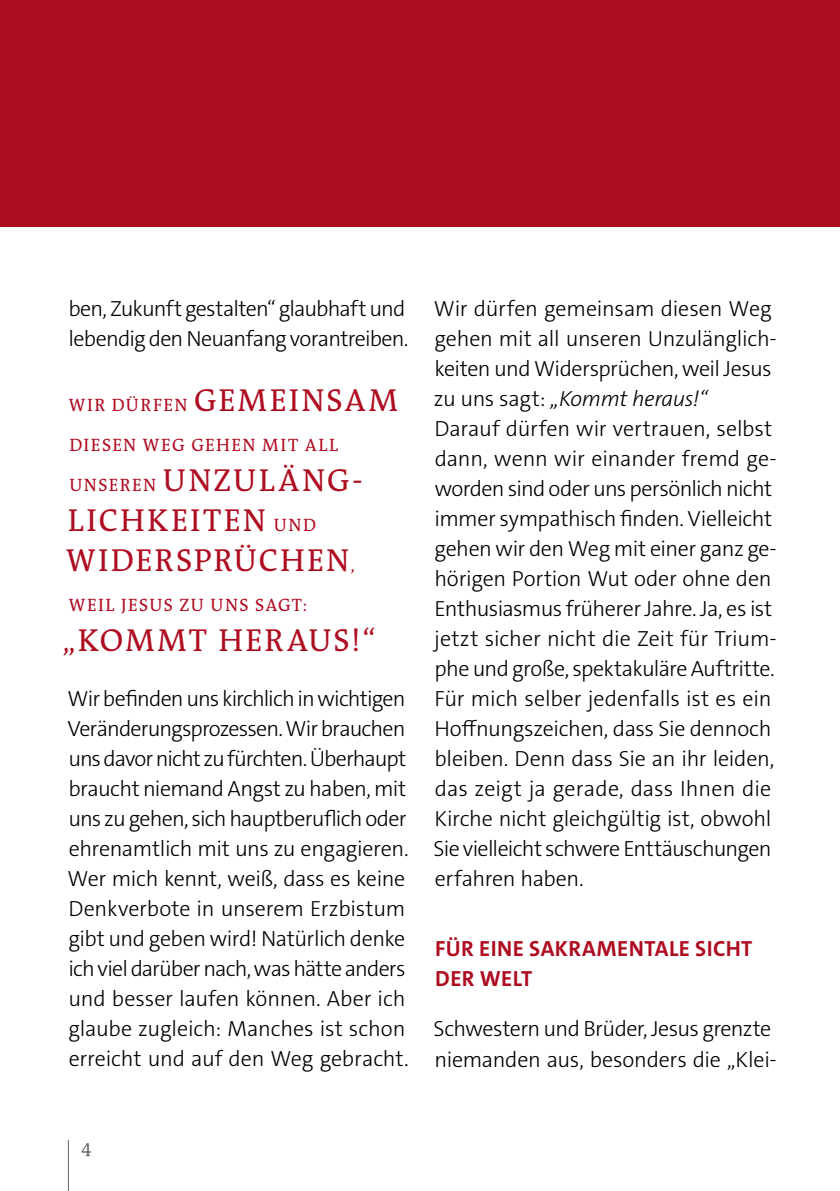
<style>
.page{position:relative;width:840px;height:1191px;background:#fff}
.page>*{position:absolute;margin:0;border:0;box-sizing:border-box;transform-origin:0 0}
.t1{font:32px/40px "The Antiqua B5";letter-spacing:.065em;color:#ae0c21}
.t2{font:300 22px/30px "The Sans C4 s";letter-spacing:-.02em;color:#000}
.t3{font:700 22px/30px "The Sans C4 s";letter-spacing:.015em;color:#ae0c21}
.t4{font:18px "The Antiqua B5";letter-spacing:.075em;color:#ae0c21}
.t5{font:18px "The Antiqua B5";color:#636362}
.s1{font-size:32px}
.s2{font-size:18px}
.s3{font-style:italic}
</style>
<div class="page">
<div style="left:0;top:0;width:839px;height:227px;background:#ae0c21"></div>
<hr style="left:68px;top:1140px;width:1px;height:51px;background:#636362">
<p class="t2" style="left:68px;top:294px;width:341px">ben, Zukunft gestalten“ glaubhaft und lebendig den Neuanfang vorantreiben.</p>
<p class="t4" style="left:69px;top:395px;width:330px">WIR DÜRFEN <span class="s1">GEMEINSAM</span></p>
<p class="t4" style="left:69px;top:435px;width:270px">DIESEN WEG GEHEN MIT ALL</p>
<h1 class="t1" style="left:66px;top:461px;width:298px"><span class="s2">UNSEREN</span> UNZULÄNG-<br>LICHKEITEN <span class="s2">UND<br></span>WIDERSPRÜCHEN<span class="s2">,</span></h1>
<p class="t4" style="left:69px;top:595px;width:239px">WEIL JESUS ZU UNS SAGT:</p>
<h1 class="t1" style="left:63px;top:621px;width:314px">„KOMMT HERAUS!“</h1>
<p class="t2" style="left:68px;top:684px;width:342px">Wir befinden uns kirchlich in wichtigen Veränderungsprozessen. Wir brauchen uns davor nicht zu fürchten. Überhaupt braucht niemand Angst zu haben, mit uns zu gehen, sich hauptberuflich oder ehrenamtlich mit uns zu engagieren.<br>Wer mich kennt, weiß, dass es keine Denkverbote in unserem Erzbistum gibt und geben wird! Natürlich denke ich viel darüber nach, was hätte anders und besser laufen können. Aber ich glaube zugleich: Manches ist schon erreicht und auf den Weg gebracht.</p>
<p class="t2" style="left:433px;top:294px;width:344px">Wir dürfen gemeinsam diesen Weg gehen mit all unseren Unzulänglich&shy;keiten und Widersprüchen, weil Jesus zu uns sagt: <span class="s3">„Kommt heraus!“ </span>Darauf dürfen wir vertrauen, selbst dann, wenn wir einander fremd ge&shy;worden sind oder uns persönlich nicht immer sympathisch finden. Vielleicht gehen wir den Weg mit einer ganz ge&shy;hörigen Portion Wut oder ohne den Enthusiasmus früherer Jahre. Ja, es ist jetzt sicher nicht die Zeit für Trium&shy;phe und große, spektakuläre Auftritte.<br>Für mich selber jedenfalls ist es ein Hoffnungszeichen, dass Sie dennoch bleiben. Denn dass Sie an ihr leiden, das zeigt ja gerade, dass Ihnen die Kirche nicht gleichgültig ist, obwohl Sie vielleicht schwere Enttäuschungen erfahren haben.</p>
<p class="t3" style="left:435px;top:934px;width:318px">FÜR EINE SAKRAMENTALE SICHT<br>DER WELT</p>
<p class="t2" style="left:433px;top:1014px;width:344px">Schwestern und Brüder, Jesus grenzte niemanden aus, besonders die „Klei-</p>
<p class="t5" style="left:81px;top:1137px;width:11px">4</p>
</div>
